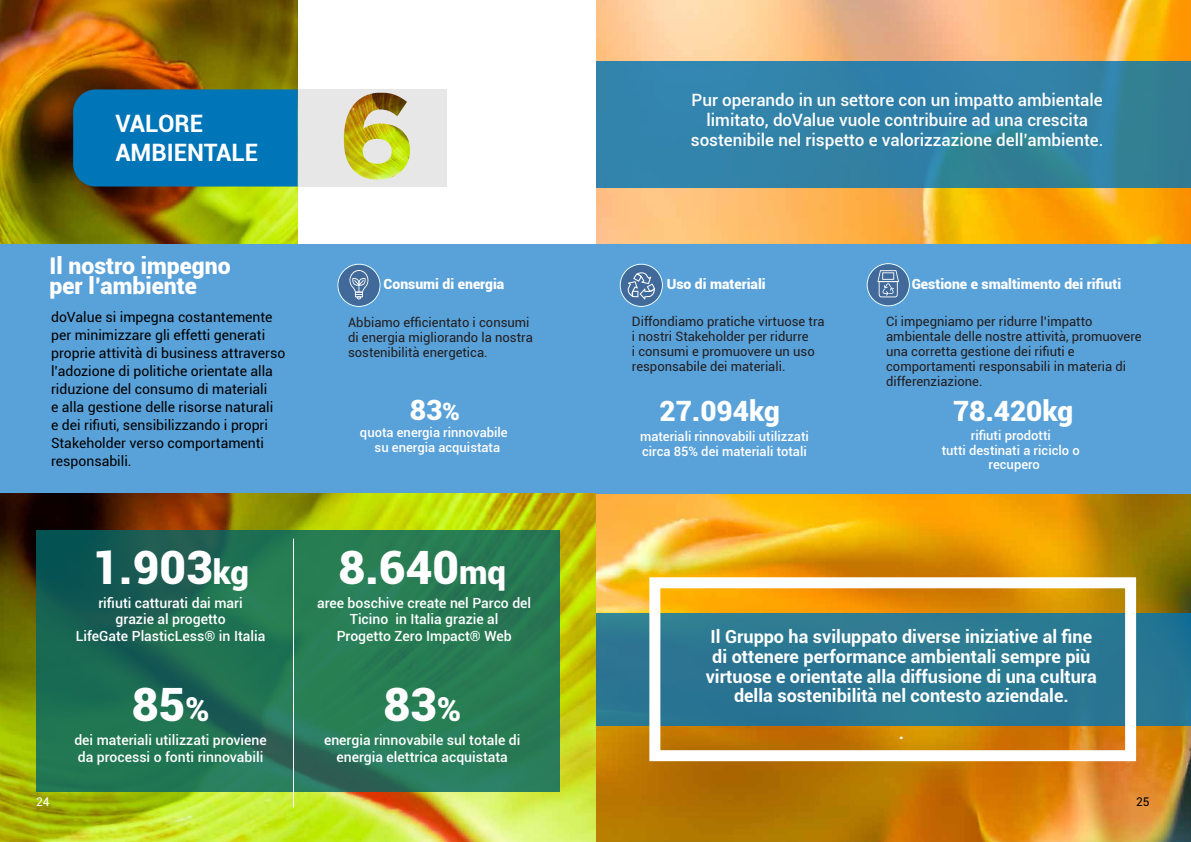
<style>
.page{position:relative;width:1191px;height:842px;background:#fff}
.page>*{position:absolute;margin:0;border:0;box-sizing:border-box;transform-origin:0 0}
.t1{font:900 46px "Roboto";color:#fff}
.t2{font:900 28px "Roboto";color:#fff}
.t3{font:700 24px/28.8px "Roboto";color:#fff}
.t4{font:900 23px/20px "Roboto";color:#fff}
.t5{font:700 18px/19.9px "Roboto";color:#fff;text-align:center}
.t6{font:500 17px/20px "Roboto";color:#fff;text-align:center}
.t7{font:14px/18px "Roboto";color:#000}
.t8{font:500 14px/16.8px "Roboto";color:#fff;text-align:center}
.t9{font:900 14px "Roboto";color:#fff}
.t10{font:13px/14.8px "Roboto";color:#221e1f}
.t11{font:500 13px/14.8px "Roboto";color:#fff;text-align:center}
.t12{font:12px "Roboto";color:#fff}
.t13{font:12px "Roboto";color:#000}
.s1{font-size:33px}
.s2{font-size:24px}
</style>
<div class="page">
<img style="left:597px;top:0;width:594px;height:842px">
<div style="left:0;top:244px;width:1191px;height:250px;background:#59a1d9"></div>
<img style="left:0;top:494px;width:595px;height:348px">
<div style="left:596px;top:613px;width:595px;height:113px;background:#2a7792"></div>
<div style="left:649px;top:577px;width:487px;height:184px;border:11px solid #fff"></div>
<img style="left:0;top:0;width:298px;height:244px">
<div style="left:73px;top:89px;width:225px;height:98px;background:#0075b7"></div>
<div style="left:298px;top:89px;width:149px;height:98px;background:#e7e7e7"></div>
<img style="left:344px;top:93px;width:66px;height:86px">
<svg style="left:36px;top:530px;width:523px;height:261px;background:#227354"></svg>
<hr style="left:293px;top:539px;width:1px;height:269px;background:#fff">
<svg style="left:596px;top:61px;width:595px;height:126px;background:#3181a4"></svg>
<svg style="left:337px;top:263px;width:44px;height:44px"></svg>
<svg style="left:619px;top:263px;width:44px;height:44px"></svg>
<svg style="left:866px;top:263px;width:44px;height:44px"></svg>
<h3 class="t3" style="left:115px;top:108px;width:144px">VALORE<br>AMBIENTALE</h3>
<h3 class="t4" style="left:50px;top:255px;width:182px">Il nostro impegno per l’ambiente</h3>
<p class="t7" style="left:51px;top:308px;width:236px">doValue si impegna costantemente per minimizzare gli effetti generati proprie attività di business attraverso l’adozione di politiche orientate alla riduzione del consumo di materiali<br>e alla gestione delle risorse naturali<br>e dei rifiuti, sensibilizzando i propri Stakeholder verso comportamenti responsabili.</p>
<h1 class="t1" style="left:92px;top:535px;width:158px">1.903<span class="s1">kg</span></h1>
<p class="t8" style="left:76px;top:594px;width:191px">rifiuti catturati dai mari<br>grazie al progetto<br>LifeGate PlasticLess® in Italia</p>
<h1 class="t1" style="left:132px;top:672px;width:79px">85<span class="s1">%</span></h1>
<p class="t8" style="left:74px;top:731px;width:194px;text-align:left">dei materiali utilizzati proviene da processi o fonti rinnovabili</p>
<p class="t9" style="left:383px;top:274px;width:122px">Consumi di energia</p>
<p class="t10" style="left:348px;top:314px;width:186px">Abbiamo efficientato i consumi di energia migliorando la nostra sostenibilità energetica.</p>
<h2 class="t2" style="left:410px;top:390px;width:52px">83<span class="s2">%</span></h2>
<p class="t11" style="left:360px;top:424px;width:149px">quota energia rinnovabile su energia acquistata</p>
<h1 class="t1" style="left:338px;top:535px;width:169px">8.640<span class="s1">mq</span></h1>
<p class="t8" style="left:317px;top:594px;width:216px">aree boschive create nel Parco del<br>Ticino in Italia grazie al<br>Progetto Zero Impact® Web</p>
<h1 class="t1" style="left:383px;top:672px;width:79px">83<span class="s1">%</span></h1>
<p class="t8" style="left:324px;top:731px;width:198px">energia rinnovabile sul totale di energia elettrica acquistata</p>
<h3 class="t6" style="left:691px;top:90px;width:414px">Pur operando in un settore con un impatto ambientale limitato, doValue vuole contribuire ad una crescita sostenibile nel rispetto e valorizzazione dell’ambiente.</h3>
<p class="t9" style="left:666px;top:274px;width:100px">Uso di materiali</p>
<p class="t9" style="left:911px;top:274px;width:211px">Gestione e smaltimento dei rifiuti</p>
<p class="t10" style="left:632px;top:314px;width:194px">Diffondiamo pratiche virtuose tra i nostri Stakeholder per ridurre<br>i consumi e promuovere un uso responsabile dei materiali.</p>
<p class="t10" style="left:886px;top:314px;width:257px">Ci impegniamo per ridurre l’impatto ambientale delle nostre attività, promuovere una corretta gestione dei rifiuti e comportamenti responsabili in materia di differenziazione.</p>
<h2 class="t2" style="left:953px;top:391px;width:122px">78.420kg</h2>
<p class="t11" style="left:640px;top:428px;width:170px;text-align:left">materiali rinnovabili utilizzati circa 85% dei materiali totali</p>
<p class="t11" style="left:941px;top:427px;width:139px">rifiuti prodotti<br>tutti destinati a riciclo o recupero</p>
<h2 class="t2" style="left:659px;top:391px;width:122px">27.094kg</h2>
<h3 class="t5" style="left:706px;top:625px;width:393px">Il Gruppo ha sviluppato diverse iniziative al fine di ottenere performance ambientali sempre più virtuose e orientate alla diffusione di una cultura della sostenibilità nel contesto aziendale.</h3>
<h3 class="t5" style="left:898px;top:722px;width:7px">.</h3>
<p class="t12" style="left:36px;top:793px;width:15px">24</p>
<p class="t13" style="left:1136px;top:793px;width:15px">25</p>
</div>
